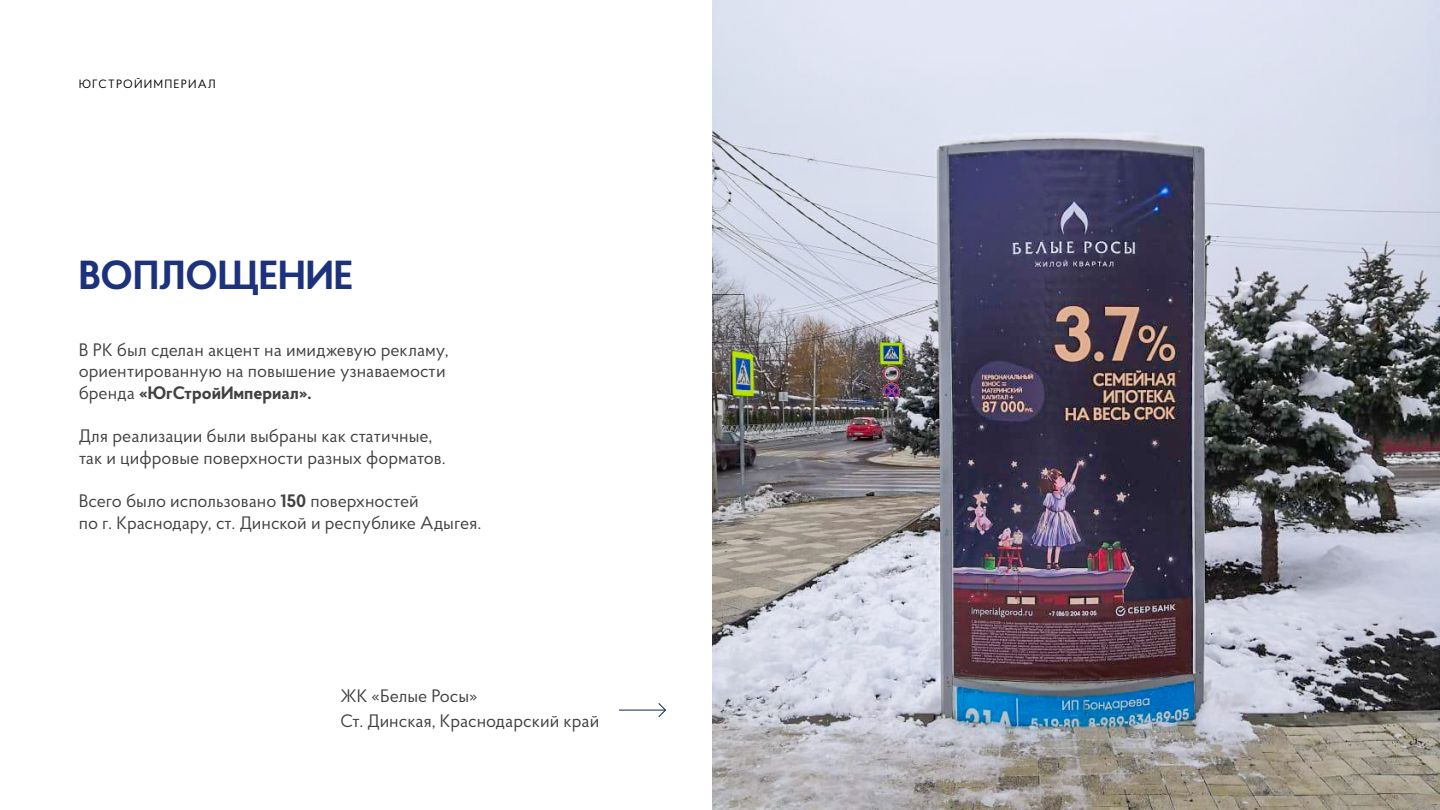
<style>
.page{position:relative;width:1440px;height:810px;background:#fff}
.page>*{position:absolute;margin:0;border:0;box-sizing:border-box;transform-origin:0 0}
.t1{font:700 40.5px "Proba Pro";color:#1d327c}
.t2{font:18px/21.6px "Proba Pro";color:#414042}
.t3{font:12px "Proba Pro";letter-spacing:.1em;color:#000}
.s1{font-weight:700}
</style>
<div class="page">
<img style="left:712px;top:0;width:728px;height:810px">
<svg style="left:658px;top:703px;width:8px;height:14px"></svg>
<hr style="left:619px;top:710px;width:46px;height:1px;background:#0f2847">
<p class="t3" style="left:79px;top:76px;width:139px">ЮГСТРОЙИМПЕРИАЛ</p>
<h1 class="t1" style="left:79px;top:247px;width:276px">ВОПЛОЩЕНИЕ</h1>
<p class="t2" style="left:79px;top:338px;width:371px">В РК был сделан акцент на имиджевую рекламу, ориентированную на повышение узнаваемости бренда <span class="s1">«ЮгСтройИмпериал».</span></p>
<p class="t2" style="left:79px;top:425px;width:369px">Для реализации были выбраны как статичные, так и цифровые поверхности разных форматов.</p>
<p class="t2" style="left:79px;top:489px;width:404px">Всего было использовано <span class="s1">150</span> поверхностей<br>по г. Краснодару, ст. Динской и республике Адыгея.</p>
<p class="t2" style="left:340px;top:683px;width:260px;line-height:24.6px">ЖК «Белые Росы»<br>Ст. Динская, Краснодарский край</p>
</div>
